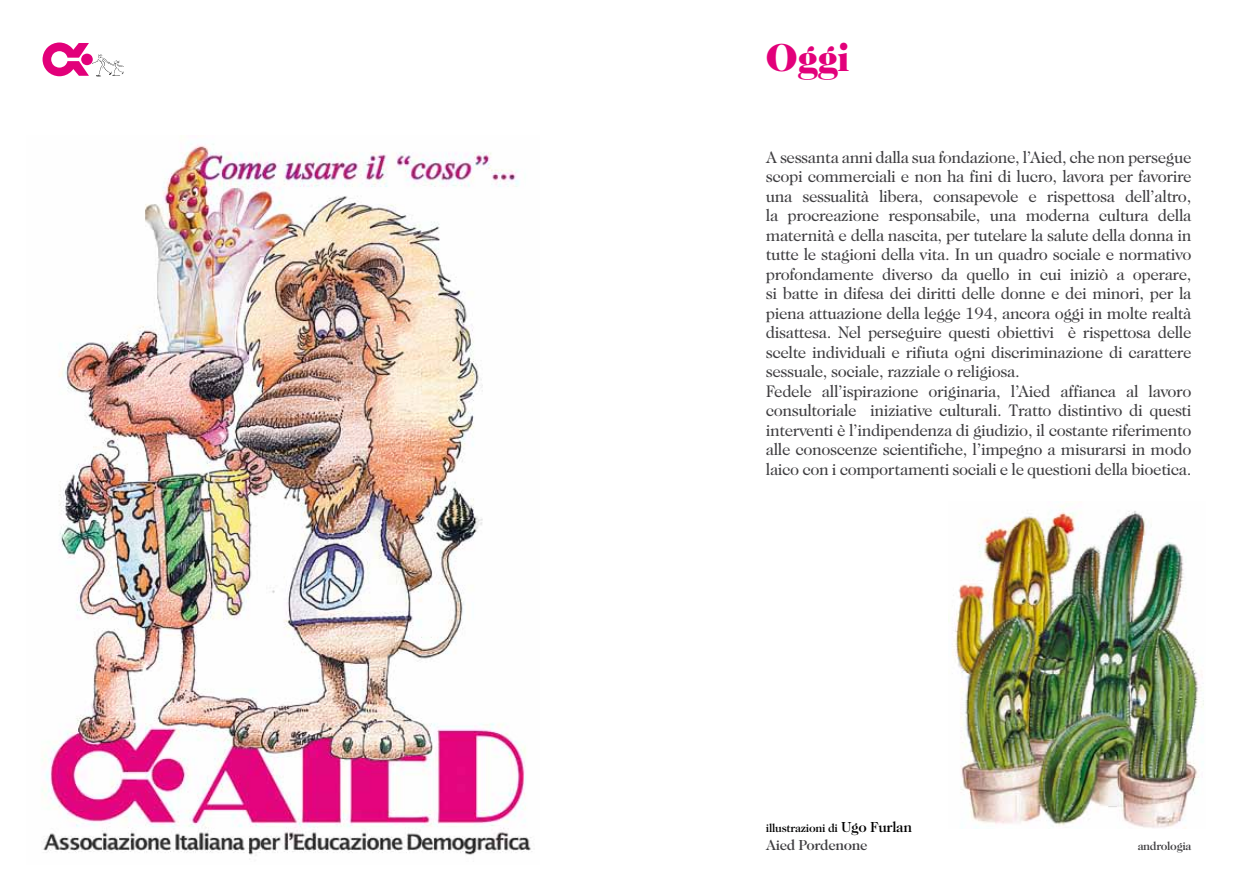
<style>
.page{position:relative;width:1234px;height:893px;background:#fff}
.page>*{position:absolute;margin:0;border:0;box-sizing:border-box;transform-origin:0 0}
.t1{font:900 40.2px "Caslon No 224 EF";color:#e2007a}
.t2{font:17.25px/19.5px "Caslon No 224 EF";letter-spacing:-.02em;color:#3e3d40}
.t3{font:500 15px "Caslon No 224 EF";letter-spacing:-.02em;color:#3e3d40}
.t4{font:500 12px "Caslon No 224 EF";letter-spacing:-.02em;color:#000}
.t5{font:500 12px "Caslon No 224 EF";letter-spacing:-.025em;color:#3e3d40}
.s1{font-size:15px}
</style>
<div class="page">
<svg style="left:43px;top:43px;width:81px;height:33px"></svg>
<img style="left:41px;top:144px;width:491px;height:711px">
<img style="left:948px;top:506px;width:256px;height:323px">
<h1 class="t1" style="left:765px;top:34px;width:85px">Oggi</h1>
<p class="t2" style="left:765px;top:148px;width:427px">A sessanta anni dalla sua fondazione, l’Aied, che non persegue scopi commerciali e non ha fini di lucro, lavora per favorire una sessualità libera, consapevole e rispettosa dell’altro, la procreazione responsabile, una moderna cultura della maternità e della nascita, per tutelare la salute della donna in tutte le stagioni della vita. In un quadro sociale e normativo profondamente diverso da quello in cui iniziò a operare, si batte in difesa dei diritti delle donne e dei minori, per la piena attuazione della legge 194, ancora oggi in molte realtà disattesa. Nel perseguire questi obiettivi è rispettosa delle scelte individuali e rifiuta ogni discriminazione di carattere sessuale, sociale, razziale o religiosa.<br>Fedele all’ispirazione originaria, l’Aied affianca al lavoro consultoriale iniziative culturali. Tratto distintivo di questi interventi è l’indipendenza di giudizio, il costante riferimento alle conoscenze scientifiche, l’impegno a misurarsi in modo laico con i comportamenti sociali e le questioni della bioetica.</p>
<p class="t4" style="left:765px;top:822px;width:147px">illustrazioni di <span class="s1">Ugo Furlan</span></p>
<p class="t3" style="left:765px;top:837px;width:103px">Aied Pordenone</p>
<p class="t5" style="left:1137px;top:840px;width:55px">andrologia</p>
</div>
